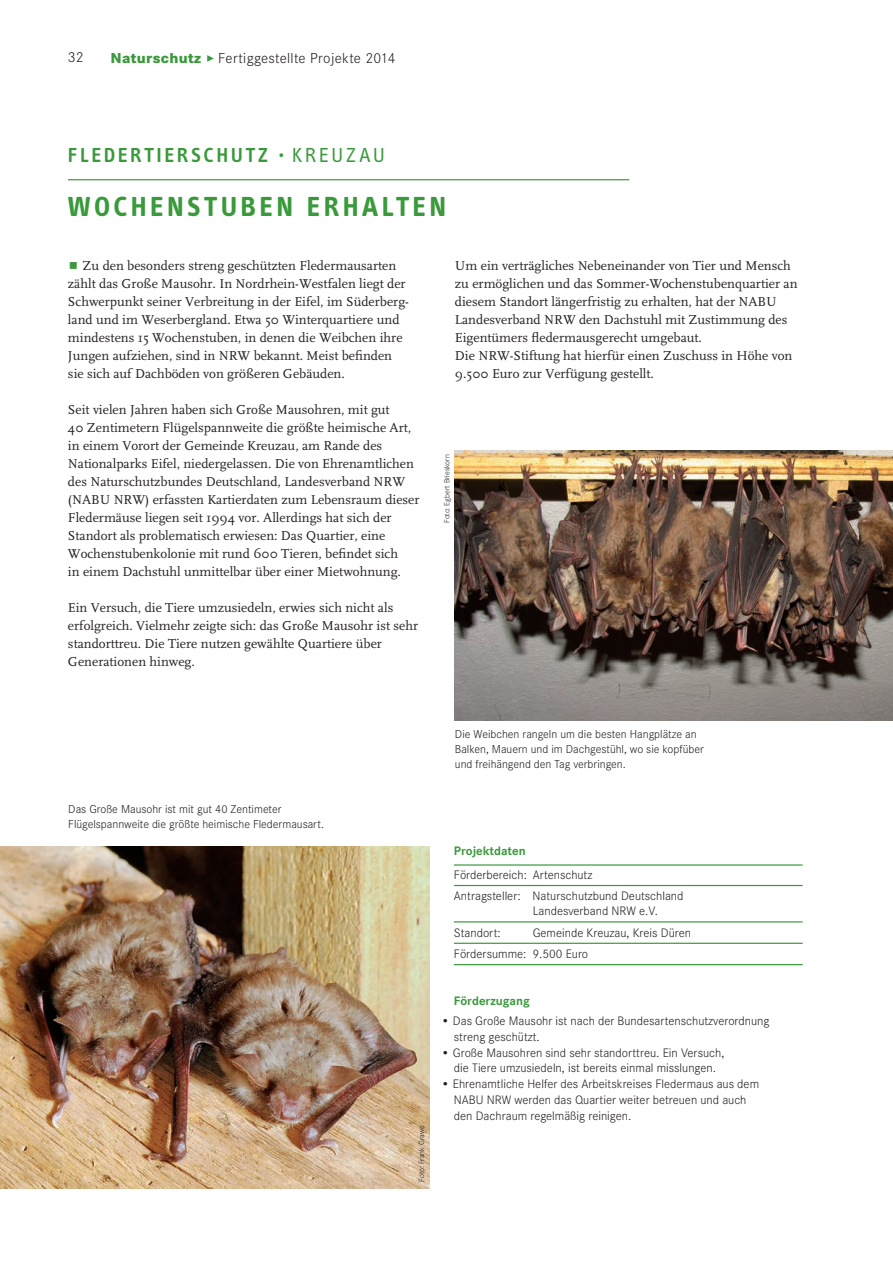
<style>
.page{position:relative;width:893px;height:1263px;background:#fff}
.page>*{position:absolute;margin:0;border:0;box-sizing:border-box;transform-origin:0 0}
.t1{font:28.5px "Info Text Bold Tf";letter-spacing:.115em;color:#3a9a3b}
.t2{font:21px "Info Text Semibold Tf";letter-spacing:.115em;color:#3a9a3b}
.t3{font:300 15px "Corporate S";letter-spacing:.02em;color:#231f20}
.t4{font:13.5px/18px "FF Scala";color:#231f20}
.t5{font:300 12.75px/15.8px "Corporate S";color:#231f20}
.t6{font:700 12.75px "Corporate S";color:#3a9a3b}
.t7{font:300 12px/15px "Corporate S";color:#231f20}
.t8{font:300 7.8px "Corporate S";color:#231f20}
.s1{font-weight:800;color:#3a9a3b}
.s2{color:#3a9a3b}
.s3{font-family:"Info Text"}
</style>
<div class="page">
<img style="left:0;top:846px;width:429px;height:342px">
<img style="left:455px;top:450px;width:438px;height:270px">
<hr style="left:454px;top:864px;width:349px;height:2px;background:#3a9a3b">
<hr style="left:454px;top:885px;width:349px;height:1px;background:#3a9a3b">
<hr style="left:454px;top:921px;width:349px;height:2px;background:#3a9a3b">
<hr style="left:454px;top:943px;width:349px;height:1px;background:#3a9a3b">
<hr style="left:454px;top:964px;width:349px;height:1px;background:#3a9a3b">
<hr style="left:68px;top:179px;width:561px;height:1px;background:#3a9a3b">
<p class="t3" style="left:68px;top:51px;width:17px">32</p>
<p class="t3" style="left:110px;top:52px;width:287px"><span class="s1">Naturschutz</span> <span class="s2">✓</span> Fertiggestellte Projekte 2014</p>
<h2 class="t2" style="left:68px;top:148px;width:319px">FLEDERTIERSCHUTZ · <span class="s3">KREUZAU</span></h2>
<h1 class="t1" style="left:68px;top:197px;width:380px">WOCHENSTUBEN ERHALTEN</h1>
<p class="t4" style="left:68px;top:257px;width:342px;text-indent:15px">Zu den besonders streng geschützten Fledermausarten zählt das Große Mausohr. In Nordrhein-Westfalen liegt der Schwerpunkt seiner Verbreitung in der Eifel, im Süderberg&shy;land und im Weserbergland. Etwa 50 Winterquartiere und mindestens 15 Wochenstuben, in denen die Weibchen ihre Jungen aufziehen, sind in NRW bekannt. Meist befinden sie sich auf Dachböden von größeren Gebäuden.</p>
<p class="t4" style="left:68px;top:401px;width:353px">Seit vielen Jahren haben sich Große Mausohren, mit gut<br>40 Zentimetern Flügelspannweite die größte heimische Art, in einem Vorort der Gemeinde Kreuzau, am Rande des Nationalparks Eifel, niedergelassen. Die von Ehrenamtlichen des Naturschutzbundes Deutschland, Landesverband NRW (NABU NRW) erfassten Kartierdaten zum Lebensraum dieser Fledermäuse liegen seit 1994 vor. Allerdings hat sich der Standort als problematisch erwiesen: Das Quartier, eine Wochenstubenkolonie mit rund 600 Tieren, befindet sich<br>in einem Dachstuhl unmittelbar über einer Mietwohnung.</p>
<p class="t4" style="left:68px;top:599px;width:352px">Ein Versuch, die Tiere umzusiedeln, erwies sich nicht als erfolgreich. Vielmehr zeigte sich: das Große Mausohr ist sehr standorttreu. Die Tiere nutzen gewählte Quartiere über Generationen hinweg.</p>
<p class="t4" style="left:455px;top:257px;width:344px">Um ein verträgliches Nebeneinander von Tier und Mensch zu ermöglichen und das Sommer-Wochenstubenquartier an diesem Standort längerfristig zu erhalten, hat der NABU Landesverband NRW den Dachstuhl mit Zustimmung des Eigentümers fledermausgerecht umgebaut.<br>Die NRW-Stiftung hat hierfür einen Zuschuss in Höhe von 9.500 Euro zur Verfügung gestellt.</p>
<p class="t8" style="left:444px;top:523px;width:70px;rotate:-90deg">Foto: Egbert Brieskorn</p>
<p class="t7" style="left:68px;top:802px;width:257px">Das Große Mausohr ist mit gut 40 Zentimeter<br>Flügelspannweite die größte heimische Fledermausart.</p>
<p class="t7" style="left:455px;top:728px;width:250px">Die Weibchen rangeln um die besten Hangplätze an<br>Balken, Mauern und im Dachgestühl, wo sie kopfüber und freihängend den Tag verbringen.</p>
<p class="t8" style="left:418px;top:1182px;width:58px;rotate:-90deg">Foto: Frank Grawe</p>
<p class="t6" style="left:454px;top:846px;width:73px">Projektdaten</p>
<p class="t5" style="left:454px;top:865px;width:231px;line-height:21.5px">Förderbereich: Artenschutz<br>Antragsteller: Naturschutzbund Deutschland</p>
<p class="t5" style="left:533px;top:904px;width:127px">Landesverband NRW e.V.</p>
<p class="t5" style="left:454px;top:926px;width:48px">Standort:</p>
<p class="t5" style="left:454px;top:923px;width:239px;line-height:21.5px;text-indent:79px">Gemeinde Kreuzau, Kreis Düren<br>Fördersumme: 9.500 Euro</p>
<p class="t6" style="left:454px;top:996px;width:77px">Förderzugang</p>
<p class="t5" style="left:454px;top:1014px;width:317px;text-indent:-13px">• Das Große Mausohr ist nach der Bundesartenschutzverordnung streng geschützt.</p>
<p class="t5" style="left:441px;top:1046px;width:285px;text-align:center">• Große Mausohren sind sehr standorttreu. Ein Versuch, die Tiere umzusiedeln, ist bereits einmal misslungen.</p>
<p class="t5" style="left:454px;top:1077px;width:307px;text-indent:-13px">• Ehrenamtliche Helfer des Arbeitskreises Fledermaus aus dem<br>NABU NRW werden das Quartier weiter betreuen und auch den Dachraum regelmäßig reinigen.</p>
</div>
